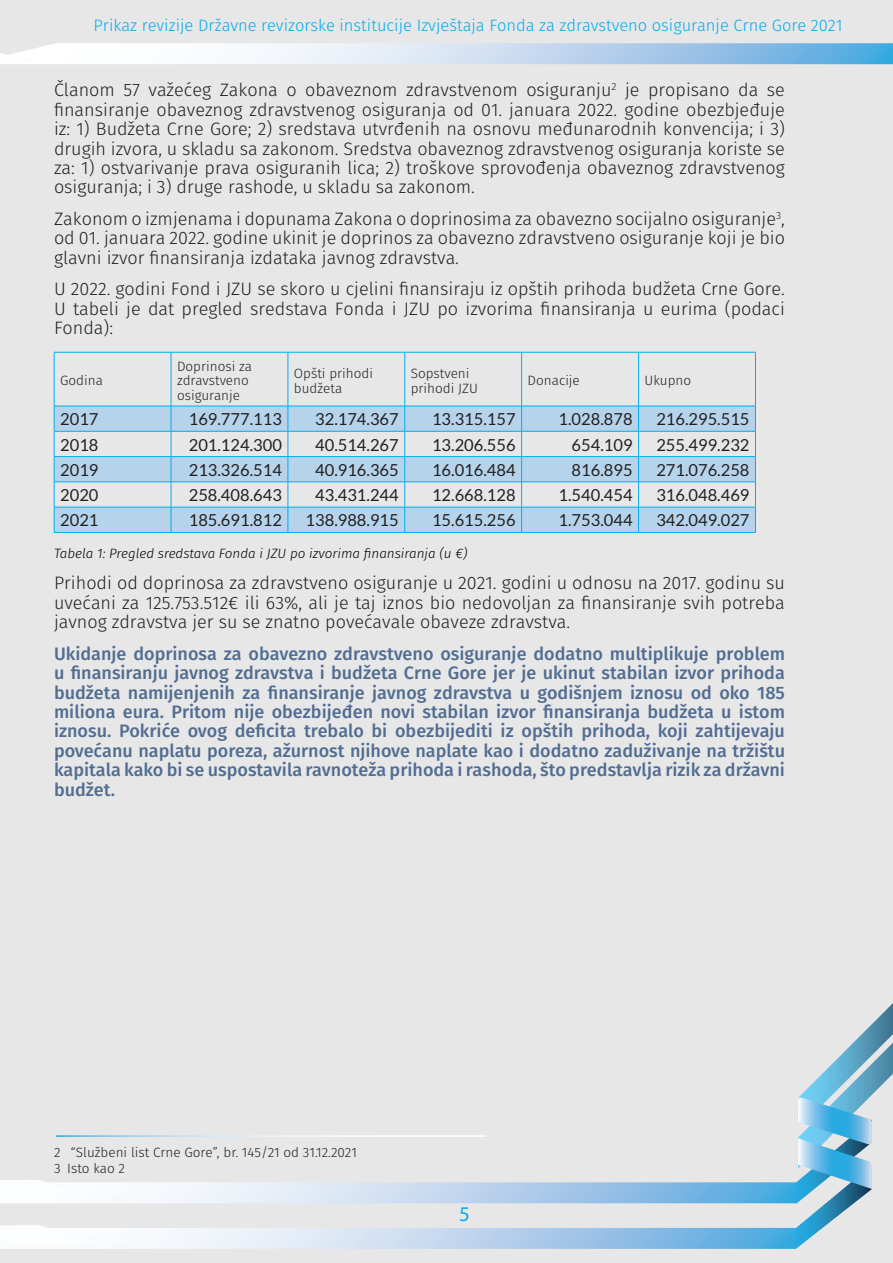
<style>
.page{position:relative;width:893px;height:1263px;background:#e7e7e7}
.page>*{position:absolute;margin:0;border:0;box-sizing:border-box;transform-origin:0 0}
.t1{font:21px "Myriad Pro";color:#00aeef}
.t2{font:300 18px/19.5px "Fira Sans";color:#231f20;text-align:justify}
.t3{font:500 18px/19.4px "Fira Sans";color:#516d92;text-align:justify}
.t4{font:16.5px "Lato";color:#231f20}
.t5{font:300 16.5px "Fira Sans";color:#00aeef}
.Footnote{font:300 13.5px/14.5px "Fira Sans";color:#231f20}
.t6{font:italic 300 13.5px "Fira Sans";color:#000}
</style>
<div class="page">
<img style="left:0;top:1225px;width:48px;height:3px">
<img style="left:0;top:1180px;width:45px;height:2px">
<img style="left:0;top:43px;width:893px;height:21px">
<img style="left:0;top:55px;width:32px;height:6px">
<img style="left:0;top:1228px;width:796px;height:21px">
<div style="left:0;top:1228px;width:128px;height:18px;background:#fcfdfe"></div>
<img style="left:0;top:1182px;width:796px;height:21px">
<div style="left:0;top:1182px;width:127px;height:19px;background:#fbfcfd"></div>
<svg style="left:796px;top:1003px;width:97px;height:246px"></svg>
<svg style="left:55px;top:407px;width:700px;height:125px;fill:#b5d4eb"></svg>
<hr style="left:54px;top:352px;width:117px;height:1px;background:#00aeef">
<hr style="left:54px;top:352px;width:1px;height:54px;background:#00aeef">
<hr style="left:171px;top:352px;width:117px;height:1px;background:#00aeef">
<hr style="left:171px;top:352px;width:1px;height:54px;background:#00aeef">
<hr style="left:288px;top:352px;width:117px;height:1px;background:#00aeef">
<hr style="left:288px;top:352px;width:1px;height:54px;background:#00aeef">
<hr style="left:405px;top:352px;width:117px;height:1px;background:#00aeef">
<hr style="left:404px;top:352px;width:1px;height:54px;background:#00aeef">
<hr style="left:522px;top:352px;width:117px;height:1px;background:#00aeef">
<hr style="left:521px;top:352px;width:1px;height:54px;background:#00aeef">
<hr style="left:639px;top:352px;width:117px;height:1px;background:#00aeef">
<hr style="left:638px;top:352px;width:1px;height:54px;background:#00aeef">
<hr style="left:755px;top:352px;width:1px;height:54px;background:#00aeef">
<hr style="left:54px;top:406px;width:117px;height:1px;background:#00aeef">
<hr style="left:171px;top:406px;width:117px;height:1px;background:#00aeef">
<hr style="left:288px;top:406px;width:117px;height:1px;background:#00aeef">
<hr style="left:405px;top:406px;width:117px;height:1px;background:#00aeef">
<hr style="left:522px;top:406px;width:117px;height:1px;background:#00aeef">
<hr style="left:639px;top:406px;width:117px;height:1px;background:#00aeef">
<hr style="left:54px;top:431px;width:117px;height:1px;background:#00aeef">
<hr style="left:171px;top:431px;width:117px;height:1px;background:#00aeef">
<hr style="left:288px;top:431px;width:117px;height:1px;background:#00aeef">
<hr style="left:405px;top:431px;width:117px;height:1px;background:#00aeef">
<hr style="left:522px;top:431px;width:117px;height:1px;background:#00aeef">
<hr style="left:639px;top:431px;width:117px;height:1px;background:#00aeef">
<hr style="left:54px;top:456px;width:117px;height:1px;background:#00aeef">
<hr style="left:171px;top:456px;width:117px;height:1px;background:#00aeef">
<hr style="left:288px;top:456px;width:117px;height:1px;background:#00aeef">
<hr style="left:405px;top:456px;width:117px;height:1px;background:#00aeef">
<hr style="left:522px;top:456px;width:117px;height:1px;background:#00aeef">
<hr style="left:639px;top:456px;width:117px;height:1px;background:#00aeef">
<hr style="left:54px;top:482px;width:117px;height:1px;background:#00aeef">
<hr style="left:171px;top:482px;width:117px;height:1px;background:#00aeef">
<hr style="left:288px;top:482px;width:117px;height:1px;background:#00aeef">
<hr style="left:405px;top:482px;width:117px;height:1px;background:#00aeef">
<hr style="left:522px;top:482px;width:117px;height:1px;background:#00aeef">
<hr style="left:639px;top:482px;width:117px;height:1px;background:#00aeef">
<hr style="left:54px;top:507px;width:117px;height:1px;background:#00aeef">
<svg style="left:54px;top:406px;width:1px;height:126px"></svg>
<hr style="left:171px;top:507px;width:117px;height:1px;background:#00aeef">
<svg style="left:171px;top:406px;width:1px;height:126px"></svg>
<hr style="left:288px;top:507px;width:117px;height:1px;background:#00aeef">
<svg style="left:288px;top:406px;width:1px;height:126px"></svg>
<hr style="left:405px;top:507px;width:117px;height:1px;background:#00aeef">
<svg style="left:404px;top:406px;width:1px;height:126px"></svg>
<hr style="left:522px;top:507px;width:117px;height:1px;background:#00aeef">
<svg style="left:521px;top:406px;width:1px;height:126px"></svg>
<hr style="left:639px;top:507px;width:117px;height:1px;background:#00aeef">
<svg style="left:638px;top:406px;width:1px;height:126px"></svg>
<svg style="left:755px;top:406px;width:1px;height:126px"></svg>
<hr style="left:54px;top:532px;width:117px;height:1px;background:#00aeef">
<hr style="left:171px;top:532px;width:117px;height:1px;background:#00aeef">
<hr style="left:288px;top:532px;width:117px;height:1px;background:#00aeef">
<hr style="left:405px;top:532px;width:117px;height:1px;background:#00aeef">
<hr style="left:522px;top:532px;width:117px;height:1px;background:#00aeef">
<hr style="left:639px;top:532px;width:117px;height:1px;background:#00aeef">
<hr style="left:54px;top:1135px;width:432px;height:2px;background:#fff">
<p class="t5" style="left:93px;top:13px;width:751px">Prikaz revizije Državne revizorske institucije Izvještaja Fonda za zdravstveno osiguranje Crne Gore 2021</p>
<p class="t2" style="left:54px;top:80px;width:732px">Članom 57 važećeg Zakona o obaveznom zdravstvenom osiguranju<sup>2</sup> je propisano da se finansiranje obaveznog zdravstvenog osiguranja od 01. januara 2022. godine obezbjeđuje iz: 1) Budžeta Crne Gore; 2) sredstava utvrđenih na osnovu međunarodnih konvencija; i 3) drugih izvora, u skladu sa zakonom. Sredstva obaveznog zdravstvenog osiguranja koriste se za: 1) ostvarivanje prava osiguranih lica; 2) troškove sprovođenja obaveznog zdravstvenog osiguranja; i 3) druge rashode, u skladu sa zakonom.</p>
<p class="t2" style="left:54px;top:209px;width:732px">Zakonom o izmjenama i dopunama Zakona o doprinosima za obavezno socijalno osiguranje<sup>3</sup>, od 01. januara 2022. godine ukinit je doprinos za obavezno zdravstveno osiguranje koji je bio glavni izvor finansiranja izdataka javnog zdravstva.</p>
<p class="t2" style="left:54px;top:279px;width:732px">U 2022. godini Fond i JZU se skoro u cjelini finansiraju iz opštih prihoda budžeta Crne Gore.<br>U tabeli je dat pregled sredstava Fonda i JZU po izvorima finansiranja u eurima (podaci Fonda):</p>
<p class="Footnote" style="left:60px;top:373px;width:44px">Godina</p>
<p class="Footnote" style="left:177px;top:359px;width:76px">Doprinosi za zdravstveno osiguranje</p>
<p class="Footnote" style="left:294px;top:366px;width:81px">Opšti prihodi budžeta</p>
<p class="Footnote" style="left:411px;top:366px;width:69px">Sopstveni prihodi JZU</p>
<p class="Footnote" style="left:528px;top:373px;width:54px">Donacije</p>
<p class="Footnote" style="left:645px;top:373px;width:48px">Ukupno</p>
<p class="t4" style="left:60px;top:410px;width:40px">2017</p>
<p class="t4" style="left:189px;top:410px;width:95px">169.777.113</p>
<p class="t4" style="left:315px;top:410px;width:85px">32.174.367</p>
<p class="t4" style="left:432px;top:410px;width:85px">13.315.157</p>
<p class="t4" style="left:559px;top:410px;width:75px">1.028.878</p>
<p class="t4" style="left:656px;top:410px;width:95px">216.295.515</p>
<p class="t4" style="left:60px;top:435px;width:40px">2018</p>
<p class="t4" style="left:189px;top:435px;width:95px">201.124.300</p>
<p class="t4" style="left:315px;top:435px;width:85px">40.514.267</p>
<p class="t4" style="left:432px;top:435px;width:85px">13.206.556</p>
<p class="t4" style="left:572px;top:435px;width:62px">654.109</p>
<p class="t4" style="left:656px;top:435px;width:95px">255.499.232</p>
<p class="t4" style="left:60px;top:461px;width:40px">2019</p>
<p class="t4" style="left:189px;top:461px;width:95px">213.326.514</p>
<p class="t4" style="left:315px;top:461px;width:85px">40.916.365</p>
<p class="t4" style="left:432px;top:461px;width:85px">16.016.484</p>
<p class="t4" style="left:572px;top:461px;width:62px">816.895</p>
<p class="t4" style="left:656px;top:461px;width:95px">271.076.258</p>
<p class="t4" style="left:60px;top:486px;width:40px">2020</p>
<p class="t4" style="left:189px;top:486px;width:95px">258.408.643</p>
<p class="t4" style="left:315px;top:486px;width:85px">43.431.244</p>
<p class="t4" style="left:432px;top:486px;width:85px">12.668.128</p>
<p class="t4" style="left:559px;top:486px;width:75px">1.540.454</p>
<p class="t4" style="left:656px;top:486px;width:95px">316.048.469</p>
<p class="t4" style="left:60px;top:511px;width:40px">2021</p>
<p class="t4" style="left:189px;top:511px;width:95px">185.691.812</p>
<p class="t4" style="left:306px;top:511px;width:95px">138.988.915</p>
<p class="t4" style="left:432px;top:511px;width:85px">15.615.256</p>
<p class="t4" style="left:559px;top:511px;width:75px">1.753.044</p>
<p class="t4" style="left:656px;top:511px;width:95px">342.049.027</p>
<p class="t6" style="left:54px;top:544px;width:415px">Tabela 1: Pregled sredstava Fonda i JZU po izvorima finansiranja (u €)</p>
<p class="t2" style="left:54px;top:573px;width:732px">Prihodi od doprinosa za zdravstveno osiguranje u 2021. godini u odnosu na 2017. godinu su uvećani za 125.753.512€ ili 63%, ali je taj iznos bio nedovoljan za finansiranje svih potreba javnog zdravstva jer su se znatno povećavale obaveze zdravstva.</p>
<p class="t3" style="left:54px;top:643px;width:732px">Ukidanje doprinosa za obavezno zdravstveno osiguranje dodatno multiplikuje problem u finansiranju javnog zdravstva i budžeta Crne Gore jer je ukinut stabilan izvor prihoda budžeta namijenjenih za finansiranje javnog zdravstva u godišnjem iznosu od oko 185 miliona eura. Pritom nije obezbijeđen novi stabilan izvor finansiranja budžeta u istom iznosu. Pokriće ovog deficita trebalo bi obezbijediti iz opštih prihoda, koji zahtijevaju povećanu naplatu poreza, ažurnost njihove naplate kao i dodatno zaduživanje na tržištu kapitala kako bi se uspostavila ravnoteža prihoda i rashoda, što predstavlja rizik za državni budžet.</p>
<p class="Footnote" style="left:54px;top:1145px;width:304px">2 “Službeni list Crne Gore”, br. 145/21 od 31.12.2021</p>
<p class="Footnote" style="left:54px;top:1161px;width:73px">3 Isto kao 2</p>
<p class="t1" style="left:459px;top:1200px;width:12px">5</p>
</div>
